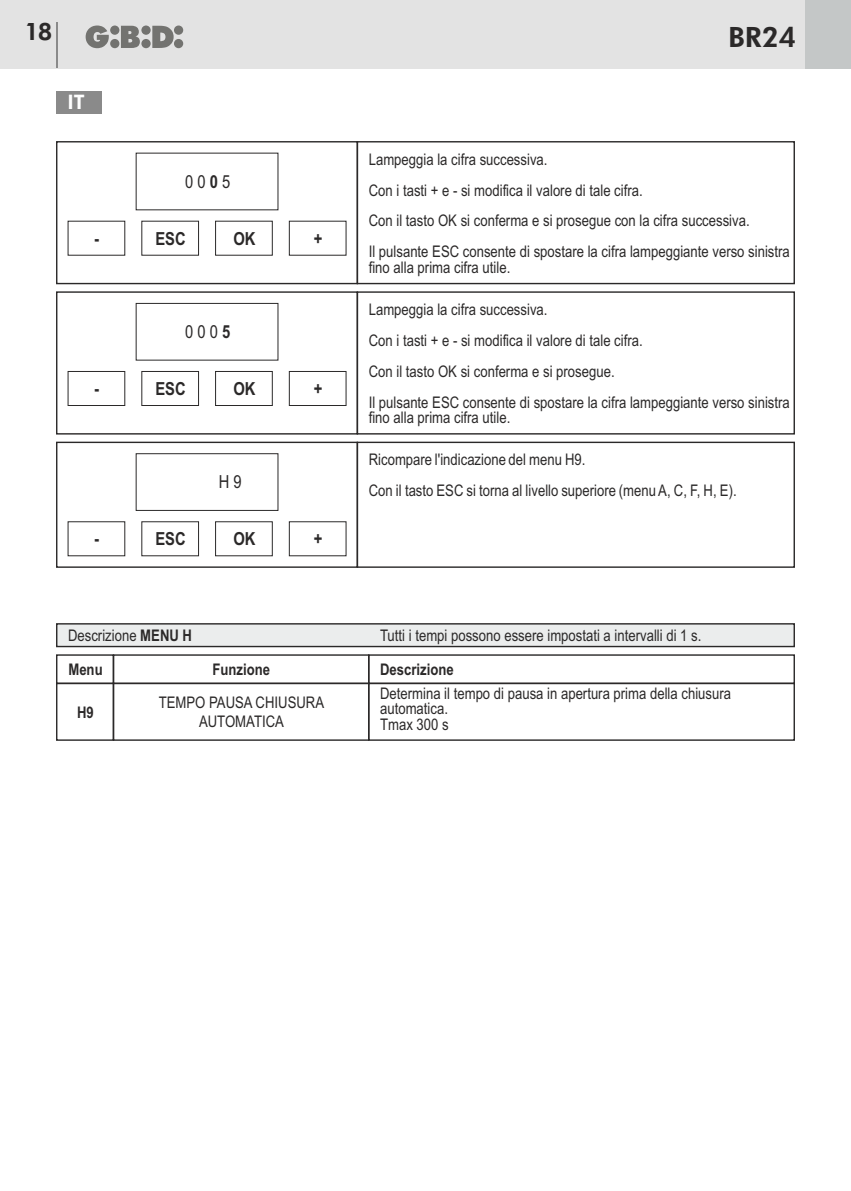
<style>
.page{position:relative;width:851px;height:1191px;background:#fff}
.page>*{position:absolute;margin:0;border:0;box-sizing:border-box;transform-origin:0 0}
.t1{font:800 28px "Futura BT";color:#2b2929}
.t2{font:800 24px "Futura BT";color:#2b2929}
.t3{font:800 20px "Futura BT";color:#fff}
.t4{font:700 18px "Arial Narrow";color:#2b2929}
.t5{font:18px "Arial Narrow";color:#2b2929}
.t6{font:16px/30.8px "Arial Narrow";color:#2b2929}
.t7{font:700 16px "Arial Narrow";color:#2b2929}
.s1{font-weight:700}
</style>
<div class="page">
<div style="left:0;top:0;width:850px;height:68px;background:#e3e3e3"></div>
<div style="left:805px;top:0;width:45px;height:68px;background:#c4c7c7"></div>
<svg style="left:86px;top:26px;width:97px;height:22px"></svg>
<hr style="left:56px;top:23px;width:2px;height:45px;background:#8a8a8a">
<hr style="left:850px;top:0;width:1px;height:68px;background:#c4c7c7">
<div style="left:57px;top:91px;width:45px;height:22px;background:#8a8a8a"></div>
<div style="left:56px;top:441px;width:302px;height:127px;border:1px solid #2b2929"></div>
<div style="left:356px;top:441px;width:438px;height:127px;border:1px solid #2b2929"></div>
<div style="left:136px;top:453px;width:142px;height:57px;border:1px solid #2b2929"></div>
<div style="left:142px;top:521px;width:57px;height:35px;border:1px solid #2b2929"></div>
<div style="left:68px;top:521px;width:57px;height:35px;border:1px solid #2b2929"></div>
<div style="left:215px;top:521px;width:57px;height:35px;border:1px solid #2b2929"></div>
<div style="left:289px;top:521px;width:57px;height:35px;border:1px solid #2b2929"></div>
<svg style="left:56px;top:623px;width:739px;height:118px"></svg>
<div style="left:56px;top:141px;width:302px;height:143px;border:1px solid #2b2929"></div>
<div style="left:56px;top:291px;width:302px;height:143px;border:1px solid #2b2929"></div>
<div style="left:356px;top:141px;width:438px;height:143px;border:1px solid #2b2929"></div>
<div style="left:356px;top:291px;width:438px;height:143px;border:1px solid #2b2929"></div>
<div style="left:136px;top:303px;width:142px;height:57px;border:1px solid #2b2929"></div>
<div style="left:142px;top:371px;width:57px;height:35px;border:1px solid #2b2929"></div>
<div style="left:68px;top:371px;width:57px;height:35px;border:1px solid #2b2929"></div>
<div style="left:215px;top:371px;width:57px;height:35px;border:1px solid #2b2929"></div>
<div style="left:289px;top:371px;width:57px;height:35px;border:1px solid #2b2929"></div>
<h2 class="t2" style="left:24px;top:22px;width:29px">18</h2>
<h1 class="t1" style="left:728px;top:26px;width:70px">BR24</h1>
<p class="t3" style="left:67px;top:94px;width:19px">IT</p>
<p class="t4" style="left:94px;top:231px;width:6px">-</p>
<p class="t4" style="left:94px;top:382px;width:6px">-</p>
<p class="t5" style="left:185px;top:175px;width:47px">0 0 <span class="s1">0</span> 5</p>
<p class="t4" style="left:155px;top:231px;width:32px">ESC</p>
<p class="t4" style="left:233px;top:231px;width:24px">OK</p>
<p class="t5" style="left:185px;top:325px;width:47px">0 0 0 <span class="s1">5</span></p>
<p class="t4" style="left:155px;top:382px;width:32px">ESC</p>
<p class="t4" style="left:233px;top:382px;width:24px">OK</p>
<p class="t4" style="left:314px;top:231px;width:10px">+</p>
<p class="t4" style="left:314px;top:382px;width:10px">+</p>
<p class="t5" style="left:219px;top:475px;width:24px">H 9</p>
<p class="t4" style="left:94px;top:532px;width:6px">-</p>
<p class="t4" style="left:155px;top:532px;width:32px">ESC</p>
<p class="t4" style="left:233px;top:532px;width:24px">OK</p>
<p class="t4" style="left:314px;top:532px;width:10px">+</p>
<p class="t6" style="left:369px;top:145px;width:422px">Lampeggia la cifra successiva.<br>Con i tasti + e - si modifica il valore di tale cifra.<br>Con il tasto OK si conferma e si prosegue con la cifra successiva.<br>Il pulsante ESC consente di spostare la cifra lampeggiante verso sinistra</p>
<p class="t6" style="left:369px;top:253px;width:143px">fino alla prima cifra utile.</p>
<p class="t6" style="left:369px;top:295px;width:422px">Lampeggia la cifra successiva.<br>Con i tasti + e - si modifica il valore di tale cifra.<br>Con il tasto OK si conferma e si prosegue.<br>Il pulsante ESC consente di spostare la cifra lampeggiante verso sinistra</p>
<p class="t6" style="left:369px;top:403px;width:143px">fino alla prima cifra utile.</p>
<p class="t6" style="left:369px;top:446px;width:369px">Ricompare l'indicazione del menu H9.<br>Con il tasto ESC si torna al livello superiore (menu A, C, F, H, E).</p>
<p class="t6" style="left:68px;top:619px;width:125px;line-height:34px">Descrizione <span class="s1">MENU H<br>Menu</span></p>
<p class="t6" style="left:380px;top:621px;width:323px">Tutti i tempi possono essere impostati a intervalli di 1 s.</p>
<p class="t7" style="left:212px;top:663px;width:59px">Funzione</p>
<p class="t7" style="left:380px;top:663px;width:75px">Descrizione</p>
<p class="t7" style="left:77px;top:706px;width:18px">H9</p>
<p class="t6" style="left:159px;top:695px;width:167px;line-height:18.2px;text-align:center">TEMPO PAUSA CHIUSURA<br>AUTOMATICA</p>
<p class="t6" style="left:380px;top:687px;width:352px;line-height:15.4px">Determina il tempo di pausa in apertura prima della chiusura automatica.<br>Tmax 300 s</p>
</div>
